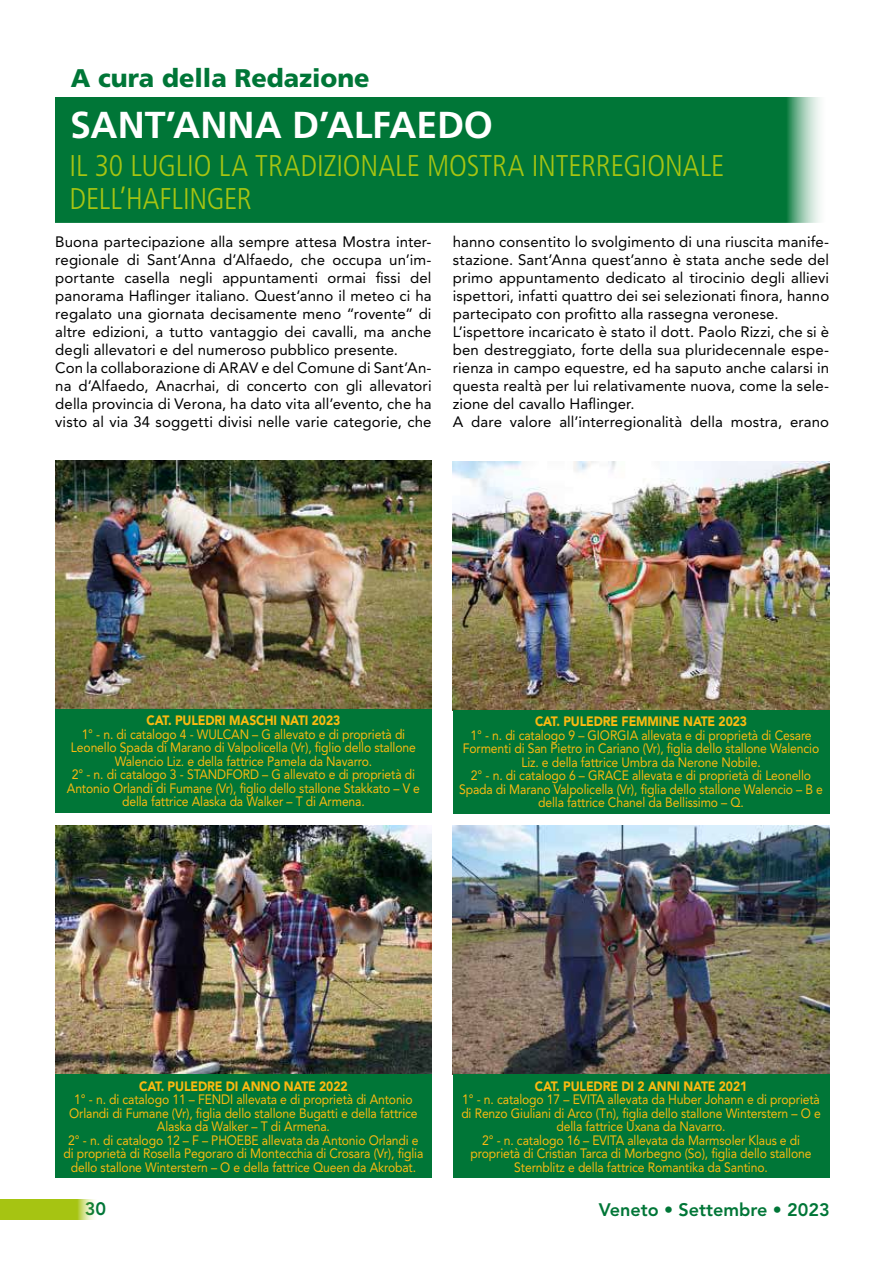
<style>
.page{position:relative;width:893px;height:1263px;background:#fff}
.page>*{position:absolute;margin:0;border:0;box-sizing:border-box;transform-origin:0 0}
.t1{font:700 37.5px "Frutiger LT Std";color:#fff}
.t2{font:300 condensed 30px/33px "Frutiger LT Std";letter-spacing:-.005em;color:#a6c412}
.t3{font:900 25.5px "Frutiger LT Std";color:#007637}
.t4{font:800 18px "Avenir LT Std";color:#007637}
.t5{font:15px/18px "Avenir LT Std";letter-spacing:.005em;color:#000}
.t6{font:13.5px/13.5px "Avenir LT Std";letter-spacing:-.01em;color:#fab911;text-align:center;scale:.9 1}
.t7{font:900 13.5px "Avenir LT Std";letter-spacing:-.01em;color:#fab911;scale:.9 1}
</style>
<div class="page">
<svg style="left:0;top:1199px;width:95px;height:21px;background:#afca2c"></svg>
<div style="left:55px;top:97px;width:774px;height:125px;background:#007637"></div>
<img style="left:55px;top:826px;width:377px;height:249px">
<div style="left:55px;top:1075px;width:377px;height:103px;background:#007637"></div>
<img style="left:453px;top:461px;width:376px;height:249px">
<div style="left:453px;top:710px;width:376px;height:103px;background:#007637"></div>
<img style="left:453px;top:826px;width:376px;height:249px">
<div style="left:453px;top:1075px;width:376px;height:103px;background:#007637"></div>
<img style="left:55px;top:460px;width:377px;height:249px">
<div style="left:55px;top:709px;width:377px;height:103px;background:#007637"></div>
<h3 class="t3" style="left:71px;top:63px;width:300px">A cura della Redazione</h3>
<h1 class="t1" style="left:70px;top:103px;width:424px">SANT’ANNA D’ALFAEDO</h1>
<h2 class="t2" style="left:70px;top:149px;width:656px">IL 30 LUGLIO LA TRADIZIONALE MOSTRA INTERREGIONALE<br>DELL’HAFLINGER</h2>
<p class="t5" style="left:55px;top:233px;width:378px">Buona partecipazione alla sempre attesa Mostra inter&shy;regionale di Sant’Anna d’Alfaedo, che occupa un’im&shy;portante casella negli appuntamenti ormai fissi del panorama Haflinger italiano. Quest’anno il meteo ci ha regalato una giornata decisamente meno “rovente” di altre edizioni, a tutto vantaggio dei cavalli, ma anche degli allevatori e del numeroso pubblico presente.<br>Con la collaborazione di ARAV e del Comune di Sant’An&shy;na d’Alfaedo, Anacrhai, di concerto con gli allevatori della provincia di Verona, ha dato vita all’evento, che ha visto al via 34 soggetti divisi nelle varie categorie, che</p>
<p class="t5" style="left:453px;top:233px;width:378px">hanno consentito lo svolgimento di una riuscita manife&shy;stazione. Sant’Anna quest’anno è stata anche sede del primo appuntamento dedicato al tirocinio degli allievi ispettori, infatti quattro dei sei selezionati finora, hanno partecipato con profitto alla rassegna veronese.<br>L’ispettore incaricato è stato il dott. Paolo Rizzi, che si è ben destreggiato, forte della sua pluridecennale espe&shy;rienza in campo equestre, ed ha saputo anche calarsi in questa realtà per lui relativamente nuova, come la sele&shy;zione del cavallo Haflinger.<br>A dare valore all’interregionalità della mostra, erano</p>
<p class="t7" style="left:147px;top:712px;width:217px">CAT. PULEDRI MASCHI NATI 2023</p>
<p class="t6" style="left:67px;top:727px;width:394px">1° - n. di catalogo 4 - WULCAN – G allevato e di proprietà di Leonello Spada di Marano di Valpolicella (Vr), figlio dello stallone Walencio Liz. e della fattrice Pamela da Navarro.<br>2° - n. di catalogo 3 - STANDFORD – G allevato e di proprietà di Antonio Orlandi di Fumane (Vr), figlio dello stallone Stakkato – V e della fattrice Alaska da Walker – T di Armena.</p>
<p class="t7" style="left:535px;top:713px;width:237px">CAT. PULEDRE FEMMINE NATE 2023</p>
<p class="t6" style="left:459px;top:728px;width:406px">1° - n. di catalogo 9 – GIORGIA allevata e di proprietà di Cesare Formenti di San Pietro in Cariano (Vr), figlia dello stallone Walencio Liz. e della fattrice Umbra da Nerone Nobile.<br>2° - n. di catalogo 6 – GRACE allevata e di proprietà di Leonello Spada di Marano Valpolicella (Vr), figlia dello stallone Walencio – B e della fattrice Chanel da Bellissimo – Q.</p>
<p class="t7" style="left:139px;top:1078px;width:233px">CAT. PULEDRE DI ANNO NATE 2022</p>
<p class="t6" style="left:64px;top:1093px;width:401px">1° - n. di catalogo 11 – FENDI allevata e di proprietà di Antonio Orlandi di Fumane (Vr), figlia dello stallone Bugatti e della fattrice Alaska da Walker – T di Armena.<br>2° - n. di catalogo 12 – F – PHOEBE allevata da Antonio Orlandi e di proprietà di Rosella Pegoraro di Montecchia di Crosara (Vr), figlia dello stallone Winterstern – O e della fattrice Queen da Akrobat.</p>
<p class="t7" style="left:535px;top:1078px;width:238px">CAT. PULEDRE DI 2 ANNI NATE 2021</p>
<p class="t6" style="left:461px;top:1093px;width:401px">1° - n. catalogo 17 – EVITA allevata da Huber Johann e di proprietà di Renzo Giuliani di Arco (Tn), figlia dello stallone Winterstern – O e della fattrice Uxana da Navarro.<br>2° - n. catalogo 16 – EVITA allevata da Marmsoler Klaus e di proprietà di Cristian Tarca di Morbegno (So), figlia dello stallone Sternblitz e della fattrice Romantika da Santino.</p>
<h3 class="t4" style="left:85px;top:1198px;width:23px">30</h3>
<h3 class="t4" style="left:599px;top:1199px;width:232px">Veneto • Settembre • 2023</h3>
</div>
